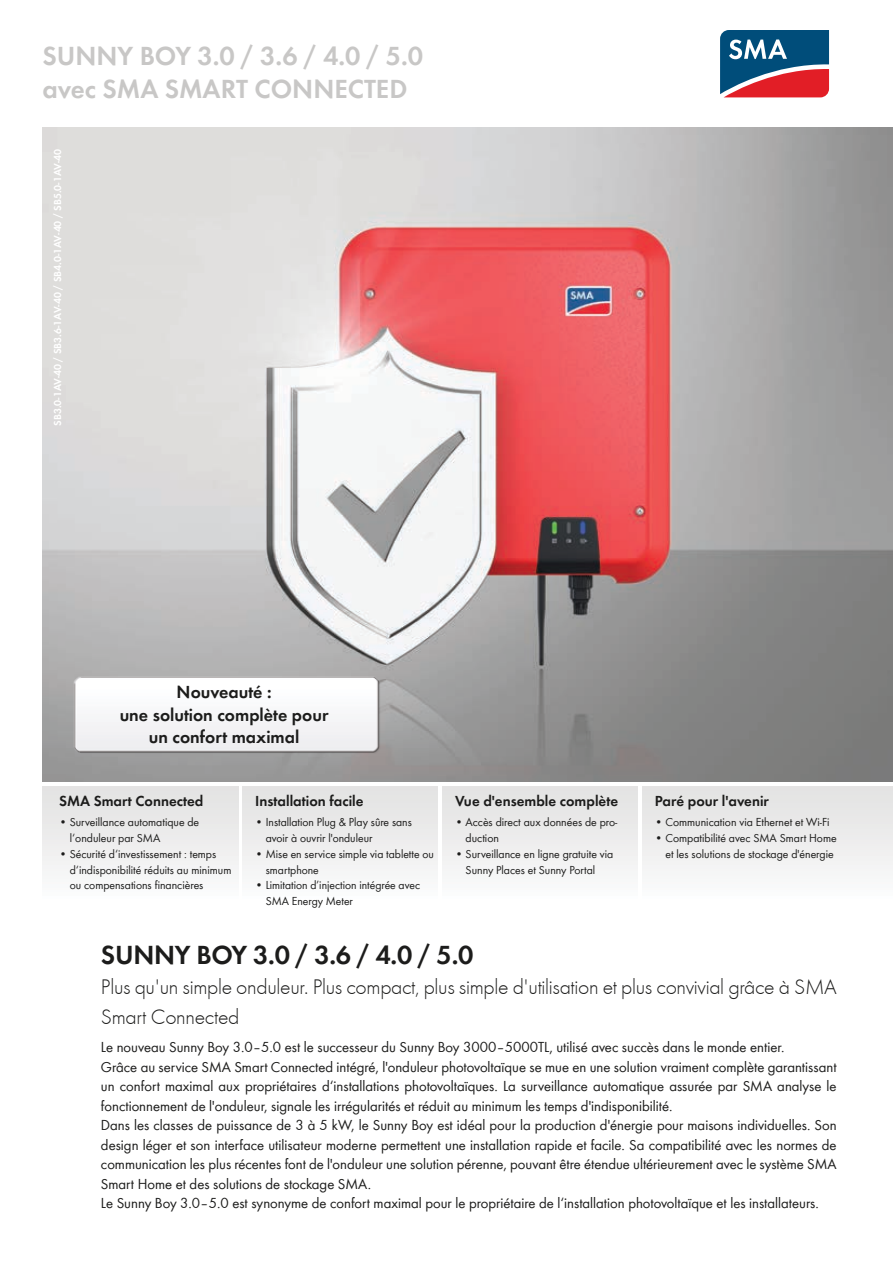
<style>
.page{position:relative;width:893px;height:1263px;background:#fff}
.page>*{position:absolute;margin:0;border:0;box-sizing:border-box;transform-origin:0 0}
.t1{font:600 27px/33px "SMA Futura Global";color:#c8c7c6}
.t2{font:600 27px "SMA Futura Global";letter-spacing:-.01em;color:#1c1c1b}
.t3{font:300 21.75px/30px "SMA Futura Global";letter-spacing:-.015em;color:#1c1c1b}
.t4{font:600 18px/22.5px "SMA Futura Global";color:#1c1c1b;text-align:center}
.t5{font:15px/19.5px "SMA Futura Global";color:#1c1c1b}
.t6{font:600 15px "SMA Futura Global";color:#1c1c1b}
.t7{font:12px/15.8px "SMA Futura Global";color:#1c1c1b}
.t8{font:600 10.5px "SMA Futura Global";color:#fff}
</style>
<div class="page">
<img style="left:43px;top:128px;width:850px;height:654px">
<svg style="left:720px;top:30px;width:110px;height:68px;background:#655c78"></svg>
<img style="left:56px;top:655px;width:336px;height:112px">
<div style="left:43px;top:787px;width:195px;height:119px;background:linear-gradient(to bottom,#e1e1e1,#fdfefe)"></div>
<div style="left:242px;top:787px;width:196px;height:119px;background:linear-gradient(to bottom,#e1e1e1,#fdfefe)"></div>
<div style="left:442px;top:787px;width:196px;height:119px;background:linear-gradient(to bottom,#e1e1e1,#fdfefe)"></div>
<div style="left:642px;top:787px;width:251px;height:119px;background:linear-gradient(to bottom,#e1e1e1,#fdfefe)"></div>
<h1 class="t1" style="left:43px;top:39px;width:382px">Sunny Boy 3.0 / 3.6 / 4.0 / 5.0 avec Sma smart conn</h1>
<h1 class="t1" style="left:334px;top:72px;width:75px">ected</h1>
<p class="t8" style="left:51px;top:426px;width:279px;rotate:-90deg">SB3.0-1AV-40 / SB3.6-1AV-40 / SB4.0-1AV-40 / SB5.0-1AV-40</p>
<p class="t4" style="left:120px;top:681px;width:210px">N ouveauté :<br>une solution complète pour un confort maximal</p>
<p class="t6" style="left:59px;top:792px;width:146px">SMA Smart Connected</p>
<p class="t7" style="left:70px;top:814px;width:131px;text-indent:-11px">• Surveillance automatique de l‘onduleur par SMA</p>
<p class="t7" style="left:70px;top:846px;width:163px;text-indent:-11px">• Sécurité d‘investissement : temps d‘indisponibilité réduits au minimum ou compensations financières</p>
<p class="t6" style="left:255px;top:792px;width:110px">Installation facile</p>
<p class="t7" style="left:266px;top:814px;width:148px;text-indent:-11px">• Installation Plug &amp; Play sûre sans avoir à ouvrir l'onduleur</p>
<p class="t7" style="left:266px;top:846px;width:170px;text-indent:-11px">• Mise en service simple via tablette ou smartphone</p>
<p class="t7" style="left:266px;top:877px;width:156px;text-indent:-11px">• Limitation d’injection intégrée avec<br>SMA Energy Meter</p>
<p class="t6" style="left:455px;top:792px;width:165px">Vue d'ensemble complète</p>
<p class="t7" style="left:466px;top:814px;width:153px;text-indent:-11px">• Accès direct aux données de pro&shy;duction</p>
<p class="t7" style="left:466px;top:846px;width:149px;text-indent:-11px">• Surveillance en ligne gratuite via<br>Sunny Places et Sunny Portal</p>
<p class="t6" style="left:655px;top:792px;width:116px">Paré pour l'avenir</p>
<p class="t7" style="left:655px;top:814px;width:176px">• Communication via Ethernet et Wi-Fi</p>
<p class="t7" style="left:655px;top:830px;width:183px;text-align:right">• Compatibilité avec SMA Smart Home et les solutions de stockage d'énergie</p>
<h1 class="t2" style="left:101px;top:939px;width:374px">SUNNY BOY 3.0 / 3.6 / 4.0 / 5.0</h1>
<h2 class="t3" style="left:101px;top:972px;width:737px">Plus qu'un simple onduleur. Plus compact, plus simple d'utilisation et plus convivial grâce à SMA<br>Smart Connected</h2>
<p class="t5" style="left:101px;top:1037px;width:737px">Le nouveau Sunny Boy 3.0–5.0 est le successeur du Sunny Boy 3000–5000TL, utilisé avec succès dans le monde entier.<br>Grâce au service SMA Smart Connected intégré, l'onduleur photovoltaïque se mue en une solution vraiment complète garantissant un confort maximal aux propriétaires d‘installations photovoltaïques. La surveillance automatique assurée par SMA analyse le fonctionnement de l'onduleur, signale les irrégularités et réduit au minimum les temps d'indisponibilité.<br>Dans les classes de puissance de 3 à 5 kW, le Sunny Boy est idéal pour la production d'énergie pour maisons individuelles. Son design léger et son interface utilisateur moderne permettent une installation rapide et facile. Sa compatibilité avec les normes de communication les plus récentes font de l'onduleur une solution pérenne, pouvant être étendue ultérieurement avec le système SMA Smart Home et des solutions de stockage SMA.<br>Le Sunny Boy 3.0–5.0 est synonyme de confort maximal pour le propriétaire de l‘installation photovoltaïque et les installateurs.</p>
</div>
